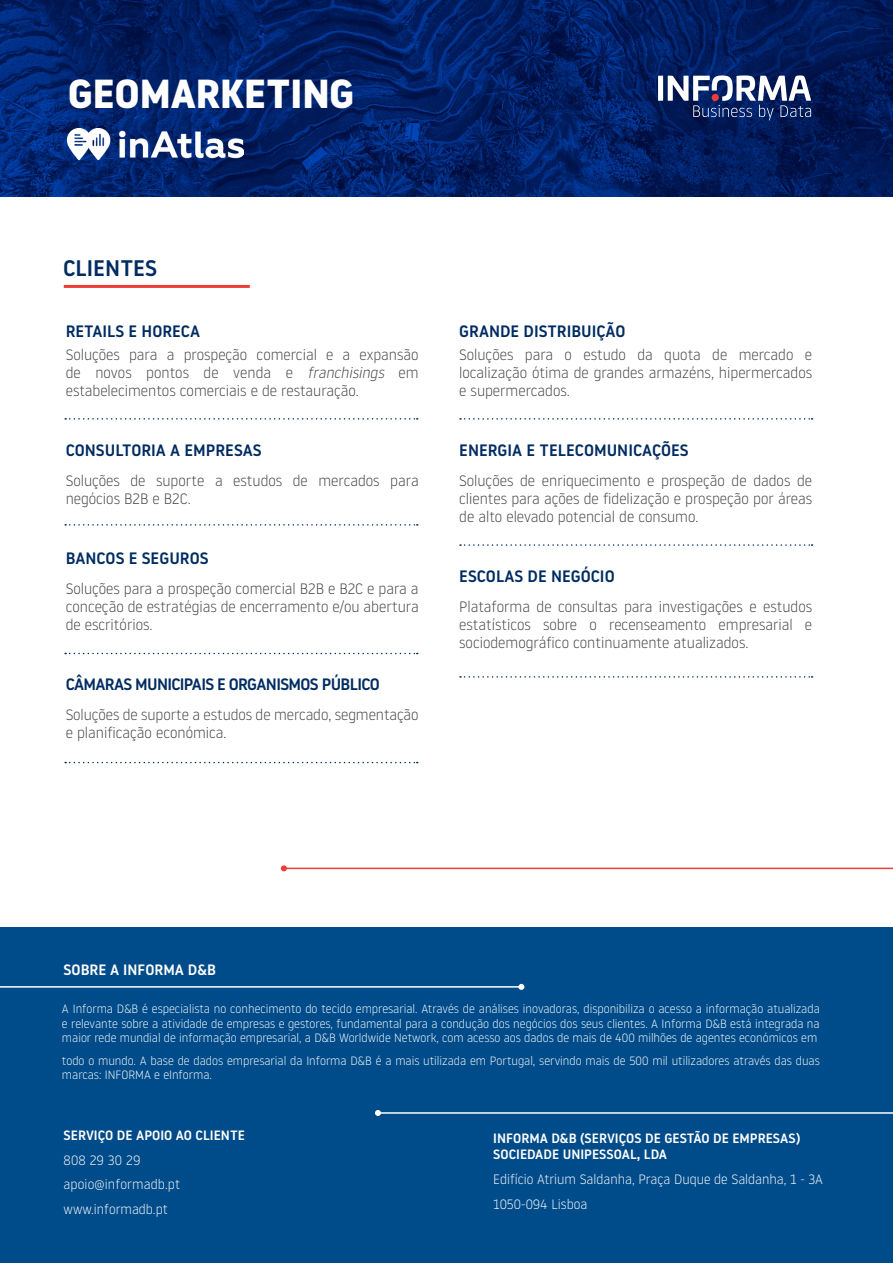
<style>
.page{position:relative;width:893px;height:1263px;background:#fff}
.page>*{position:absolute;margin:0;border:0;box-sizing:border-box;transform-origin:0 0}
.t1{font:700 40.5px "Noway";color:#fff}
.t2{font:500 22.5px "Noway";color:#002c62}
.h7__2{font:500 16.5px "Noway";color:#002c62}
.h7__2-2{font:500 16.5px "Noway";letter-spacing:-.04em;color:#002c62}
.preto{font:300 15px/18px "Noway";color:#3e3e3f;text-align:justify}
.t3{font:500 15px "Noway";color:#fff}
.texto{font:300 13.5px "Noway";color:#fff}
.texto-2{font:500 13.5px/16.2px "Noway";color:#fff}
.texto-3{font:300 12px/14.4px "Noway";color:#fff;text-align:justify}
.s1{font-style:italic}
</style>
<div class="page">
<img style="left:0;top:0;width:893px;height:197px">
<img style="left:67px;top:128px;width:176px;height:32px">
<svg style="left:658px;top:75px;width:153px;height:45px"></svg>
<hr style="left:284px;top:868px;width:609px;height:1px;background:#ec3d39">
<svg style="left:281px;top:865px;width:6px;height:6px"></svg>
<hr style="left:64px;top:285px;width:186px;height:3px;background:#ec3d39">
<svg style="left:65px;top:418px;width:353px;height:2px"></svg>
<svg style="left:460px;top:418px;width:353px;height:2px"></svg>
<svg style="left:460px;top:544px;width:353px;height:2px"></svg>
<svg style="left:460px;top:676px;width:353px;height:2px"></svg>
<svg style="left:65px;top:524px;width:353px;height:2px"></svg>
<svg style="left:65px;top:653px;width:353px;height:1px"></svg>
<svg style="left:65px;top:762px;width:353px;height:1px"></svg>
<div style="left:0;top:927px;width:893px;height:336px;background:#004c8a"></div>
<hr style="left:0;top:986px;width:521px;height:2px;background:#fff">
<svg style="left:518px;top:984px;width:6px;height:6px"></svg>
<hr style="left:378px;top:1112px;width:515px;height:2px;background:#fff">
<svg style="left:375px;top:1110px;width:6px;height:6px"></svg>
<h1 class="t1" style="left:68px;top:70px;width:288px">GEOMARKETING</h1>
<p class="t2" style="left:63px;top:253px;width:96px">CLIENTES</p>
<p class="h7__2" style="left:66px;top:319px;width:136px">RETAILS E HORECA</p>
<p class="preto" style="left:66px;top:345px;width:354px">Soluções para a prospeção comercial e a expansão de novos pontos de venda e <span class="s1">franchisings</span> em estabelecimentos comerciais e de restauração.</p>
<p class="h7__2" style="left:66px;top:439px;width:198px">CONSULTORIA A EMPRESAS</p>
<p class="preto" style="left:66px;top:471px;width:354px">Soluções de suporte a estudos de mercados para negócios B2B e B2C.</p>
<p class="h7__2" style="left:66px;top:547px;width:144px">BANCOS E SEGUROS</p>
<p class="preto" style="left:66px;top:579px;width:354px">Soluções para a prospeção comercial B2B e B2C e para a conceção de estratégias de encerramento e/ou abertura de escritórios.</p>
<p class="h7__2-2" style="left:66px;top:673px;width:316px">CÂMARAS MUNICIPAIS E ORGANISMOS PÚBLICO</p>
<p class="preto" style="left:66px;top:705px;width:354px">Soluções de suporte a estudos de mercado, segmentação e planificação económica.</p>
<p class="h7__2" style="left:459px;top:319px;width:168px">GRANDE DISTRIBUIÇÃO</p>
<p class="preto" style="left:459px;top:345px;width:354px">Soluções para o estudo da quota de mercado e localização ótima de grandes armazéns, hipermercados e supermercados.</p>
<p class="h7__2" style="left:459px;top:439px;width:231px">ENERGIA E TELECOMUNICAÇÕES</p>
<p class="preto" style="left:459px;top:471px;width:354px">Soluções de enriquecimento e prospeção de dados de clientes para ações de fidelização e prospeção por áreas de alto elevado potencial de consumo.</p>
<p class="h7__2" style="left:459px;top:565px;width:157px">ESCOLAS DE NEGÓCIO</p>
<p class="preto" style="left:459px;top:597px;width:354px">Plataforma de consultas para investigações e estudos estatísticos sobre o recenseamento empresarial e sociodemográfico continuamente atualizados.</p>
<p class="t3" style="left:64px;top:959px;width:154px">SOBRE A INFORMA D&amp;B</p>
<p class="texto-3" style="left:62px;top:1001px;width:759px">A Informa D&amp;B é especialista no conhecimento do tecido empresarial. Através de análises inovadoras, disponibiliza o acesso a informação atualizada e relevante sobre a atividade de empresas e gestores, fundamental para a condução dos negócios dos seus clientes. A Informa D&amp;B está integrada na maior rede mundial de informação empresarial, a D&amp;B Worldwide Network, com acesso aos dados de mais de 400 milhões de agentes económicos em</p>
<p class="texto-3" style="left:62px;top:1053px;width:759px">todo o mundo. A base de dados empresarial da Informa D&amp;B é a mais utilizada em Portugal, servindo mais de 500 mil utilizadores através das duas marcas: INFORMA e eInforma.</p>
<p class="texto-2" style="left:64px;top:1127px;width:183px">SERVIÇO DE APOIO AO CLIENTE</p>
<p class="texto" style="left:64px;top:1151px;width:78px">808 29 30 29</p>
<p class="texto" style="left:64px;top:1175px;width:118px">apoio@informadb.pt</p>
<p class="texto" style="left:64px;top:1200px;width:106px">www.informadb.pt</p>
<p class="texto-2" style="left:493px;top:1130px;width:308px">INFORMA D&amp;B (SERVIÇOS DE GESTÃO DE EMPRESAS)<br>SOCIEDADE UNIPESSOAL, LDA</p>
<p class="texto" style="left:493px;top:1170px;width:331px">Edifício Atrium Saldanha, Praça Duque de Saldanha, 1 - 3A</p>
<p class="texto" style="left:493px;top:1195px;width:96px">1050-094 Lisboa</p>
</div>
